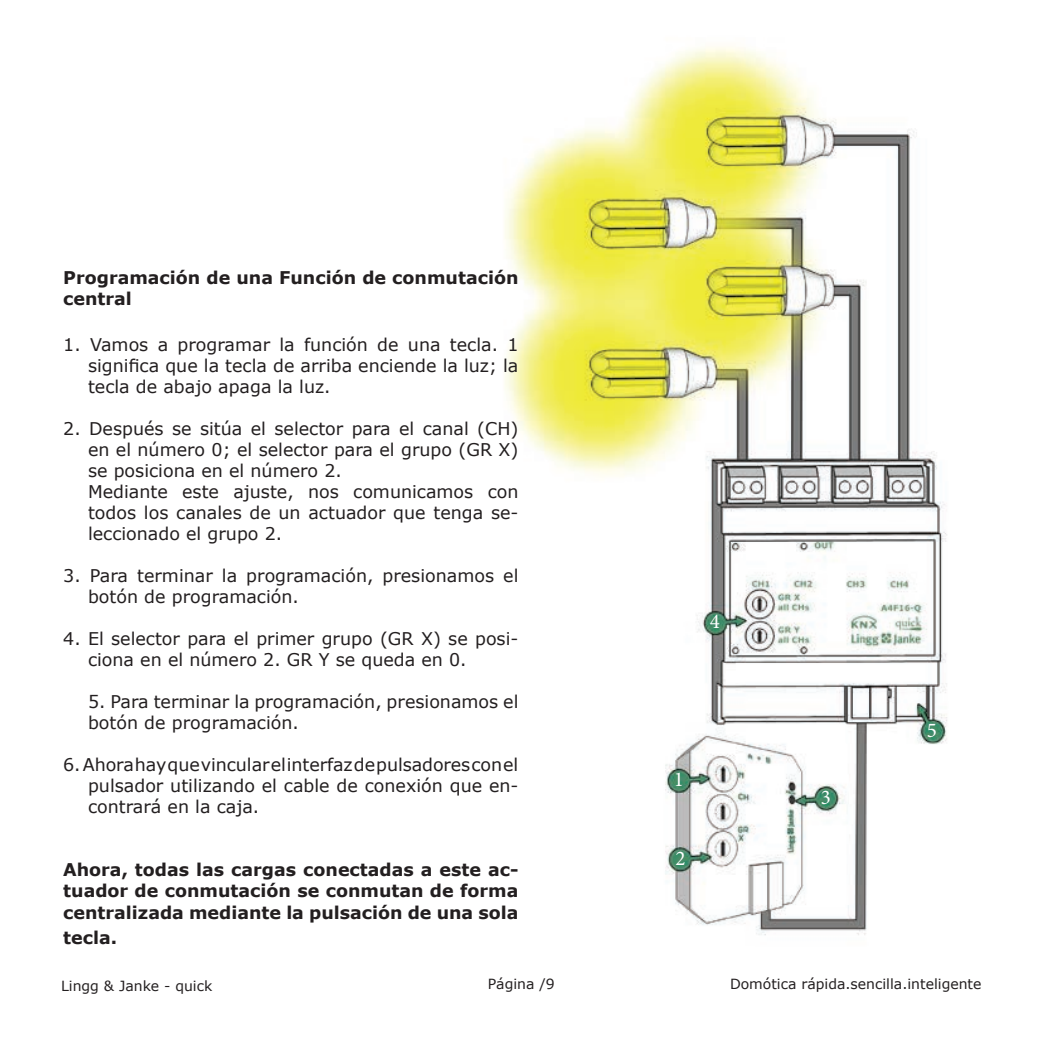
<style>
.page{position:relative;width:1042px;height:1042px;background:#fff}
.page>*{position:absolute;margin:0;border:0;box-sizing:border-box;transform-origin:0 0}
.t1{font:21px "Minion Pro";color:#fff}
.t2{font:17.5px/21px "Verdana";color:#231f20}
.t3{font:700 17.5px/21px "Verdana";color:#231f20}
.t4{font:14px "Verdana";color:#231f20}
</style>
<div class="page">
<img style="left:504px;top:46px;width:443px;height:889px">
<p class="t3" style="left:63px;top:267px;width:457px">Programación de una Función de conmutación central</p>
<p class="t2" style="left:88px;top:334px;width:432px;text-align:justify;text-indent:-25px">1. Vamos a programar la función de una tecla. 1 significa que la tecla de arriba enciende la luz; la tecla de abajo apaga la luz.</p>
<p class="t2" style="left:88px;top:418px;width:432px;text-indent:-25px">2. Después se sitúa el selector para el canal (CH) en el número 0; el selector para el grupo (GR X) se posiciona en el número 2.<br>Mediante este ajuste, nos comunicamos con todos los canales de un actuador que tenga se&shy;leccionado el grupo 2.</p>
<p class="t2" style="left:88px;top:565px;width:432px;text-indent:-25px">3. Para terminar la programación, presionamos el botón de programación.</p>
<p class="t2" style="left:88px;top:628px;width:432px;text-indent:-25px">4. El selector para el primer grupo (GR X) se posi&shy;ciona en el número 2. GR Y se queda en 0.</p>
<p class="t2" style="left:88px;top:691px;width:432px">5. Para terminar la programación, presionamos el botón de programación.</p>
<p class="t2" style="left:88px;top:754px;width:432px;text-align:justify;text-indent:-25px">6. Ahora hay que vincular el interfaz de pulsadores con el pulsador utilizando el cable de conexión que en&shy;contrará en la caja.</p>
<p class="t3" style="left:63px;top:859px;width:457px;text-align:justify">Ahora, todas las cargas conectadas a este ac&shy;tuador de conmutación se conmutan de forma centralizada mediante la pulsación de una sola</p>
<p class="t3" style="left:63px;top:926px;width:55px">tecla.</p>
<p class="t1" style="left:710px;top:608px;width:12px">4</p>
<p class="t1" style="left:674px;top:765px;width:12px">1</p>
<p class="t1" style="left:675px;top:844px;width:12px">2</p>
<p class="t1" style="left:820px;top:783px;width:12px">3</p>
<p class="t1" style="left:927px;top:716px;width:12px">5</p>
<p class="t4" style="left:61px;top:976px;width:153px">Lingg &amp; Janke - quick</p>
<p class="t4" style="left:488px;top:974px;width:68px">Página /9</p>
<p class="t4" style="left:730px;top:974px;width:253px">Domótica rápida.sencilla.inteligente</p>
</div>
